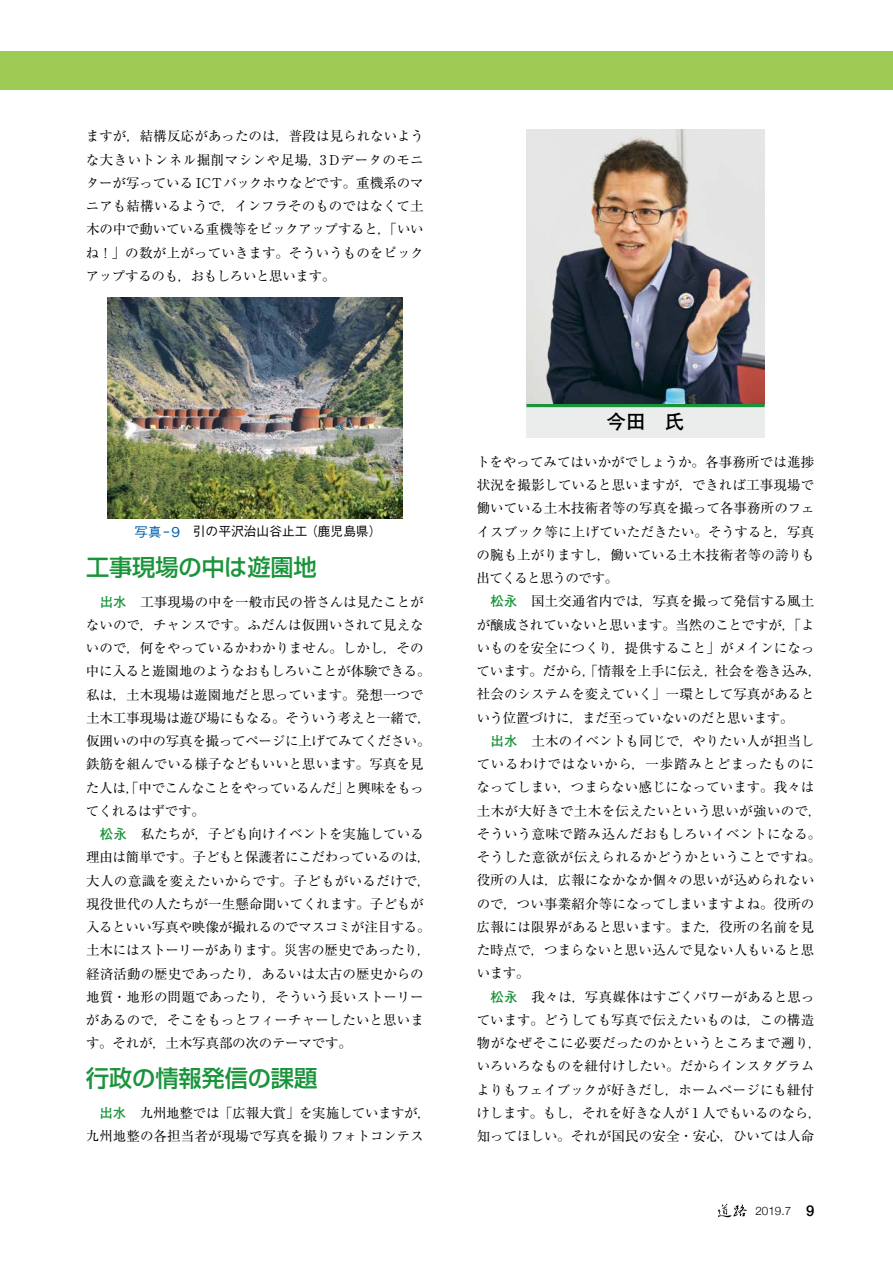
<style>
.page{position:relative;width:893px;height:1263px;background:#fff}
.page>*{position:absolute;margin:0;border:0;box-sizing:border-box;transform-origin:0 0}
.t1{font:500 23.25px "Shin Go Pr 6";letter-spacing:-.01em;color:#1a943b}
.t2{font:700 19.5px "Futo Go B101 Pr 6";color:#000}
.t3{font:13.5px/23.2px "Ryumin Pr 6";color:#000}
.t4{font:500 12.75px "Gothic BBB Pr 6";color:#000}
.t5{font:300 11.7px "Helvetica Neue";color:#000}
.s1{font-size:13.5px;color:#005fad}
.s2{font-family:"Futo Go B101 Pr 6";font-weight:700;color:#1a943b}
.s3{font-weight:500;font-size:14.85px}
</style>
<div class="page">
<svg style="left:718px;top:1204px;width:29px;height:13px"></svg>
<div style="left:0;top:51px;width:893px;height:38px;background:#9dcb54"></div>
<img style="left:526px;top:130px;width:239px;height:274px">
<img style="left:107px;top:297px;width:295px;height:221px">
<div style="left:526px;top:405px;width:239px;height:33px;background:#ebecec"></div>
<hr style="left:526px;top:404px;width:239px;height:3px;background:#1a943b">
<p class="t3" style="left:86px;top:124px;width:340px;text-align:justify">ますが，結構反応があったのは，普段は見られないような大きいトンネル掘削マシンや足場，3 Dデータのモニターが写っている ICTバックホウなどです。重機系のマニアも結構いるようで，インフラそのものではなくて土木の中で動いている重機等をピックアップすると，「いいね！」の数が上がっていきます。そういうものをピックアップするのも，おもしろいと思います。</p>
<p class="t4" style="left:134px;top:521px;width:249px"><span class="s1">写真−9</span>　引の平沢治山谷止工（鹿児島県）</p>
<h1 class="t1" style="left:86px;top:548px;width:232px">工事現場の中は遊園地</h1>
<p class="t3" style="left:86px;top:589px;width:346px"><span class="s2">　出水　</span>工事現場の中を一般市民の皆さんは見たことがないので，チャンスです。ふだんは仮囲いされて見えないので，何をやっているかわかりません。しかし，その中に入ると遊園地のようなおもしろいことが体験できる。私は，土木現場は遊園地だと思っています。発想一つで土木工事現場は遊び場にもなる。そういう考えと一緒で，仮囲いの中の写真を撮ってページに上げてみてください。鉄筋を組んでいる様子などもいいと思います。写真を見た人は，「中でこんなことをやっているんだ」と興味をもってくれるはずです。<br><span class="s2">　松永　</span>私たちが，子ども向けイベントを実施している理由は簡単です。子どもと保護者にこだわっているのは，大人の意識を変えたいからです。子どもがいるだけで，現役世代の人たちが一生懸命聞いてくれます。子どもが入るといい写真や映像が撮れるのでマスコミが注目する。土木にはストーリーがあります。災害の歴史であったり，経済活動の歴史であったり，あるいは太古の歴史からの地質・地形の問題であったり，そういう長いストーリーがあるので，そこをもっとフィーチャーしたいと思います。それが，土木写真部の次のテーマです。</p>
<h1 class="t1" style="left:86px;top:1059px;width:233px">行政の情報発信の課題</h1>
<p class="t3" style="left:86px;top:1101px;width:347px"><span class="s2">　出水　</span>九州地整では「広報大賞」を実施していますが，九州地整の各担当者が現場で写真を撮りフォトコンテス</p>
<h2 class="t2" style="left:607px;top:406px;width:79px">今田　氏</h2>
<p class="t3" style="left:476px;top:450px;width:347px">トをやってみてはいかがでしょうか。各事務所では進捗状況を撮影していると思いますが，できれば工事現場で働いている土木技術者等の写真を撮って各事務所のフェイスブック等に上げていただきたい。そうすると，写真の腕も上がりますし，働いている土木技術者等の誇りも出てくると思うのです。<br><span class="s2">　松永　</span>国土交通省内では，写真を撮って発信する風土が醸成されていないと思います。当然のことですが，「よいものを安全につくり，提供すること」がメインになっています。だから，「情報を上手に伝え，社会を巻き込み，社会のシステムを変えていく」一環として写真があるという位置づけに，まだ至っていないのだと思います。<br><span class="s2">　出水　</span>土木のイベントも同じで，やりたい人が担当しているわけではないから，一歩踏みとどまったものになってしまい，つまらない感じになっています。我々は土木が大好きで土木を伝えたいという思いが強いので，そういう意味で踏み込んだおもしろいイベントになる。そうした意欲が伝えられるかどうかということですね。役所の人は，広報になかなか個々の思いが込められないので，つい事業紹介等になってしまいますよね。役所の広報には限界があると思います。また，役所の名前を見た時点で，つまらないと思い込んで見ない人もいると思います。<br><span class="s2">　松永　</span>我々は，写真媒体はすごくパワーがあると思っています。どうしても写真で伝えたいものは，この構造物がなぜそこに必要だったのかというところまで遡り，いろいろなものを紐付けしたい。だからインスタグラムよりもフェイブックが好きだし，ホームページにも紐付けします。もし，それを好きな人が 1 人でもいるのなら，知ってほしい。それが国民の安全・安心，ひいては人命</p>
<p class="t5" style="left:755px;top:1201px;width:60px">2019.7 <span class="s3">9</span></p>
</div>
